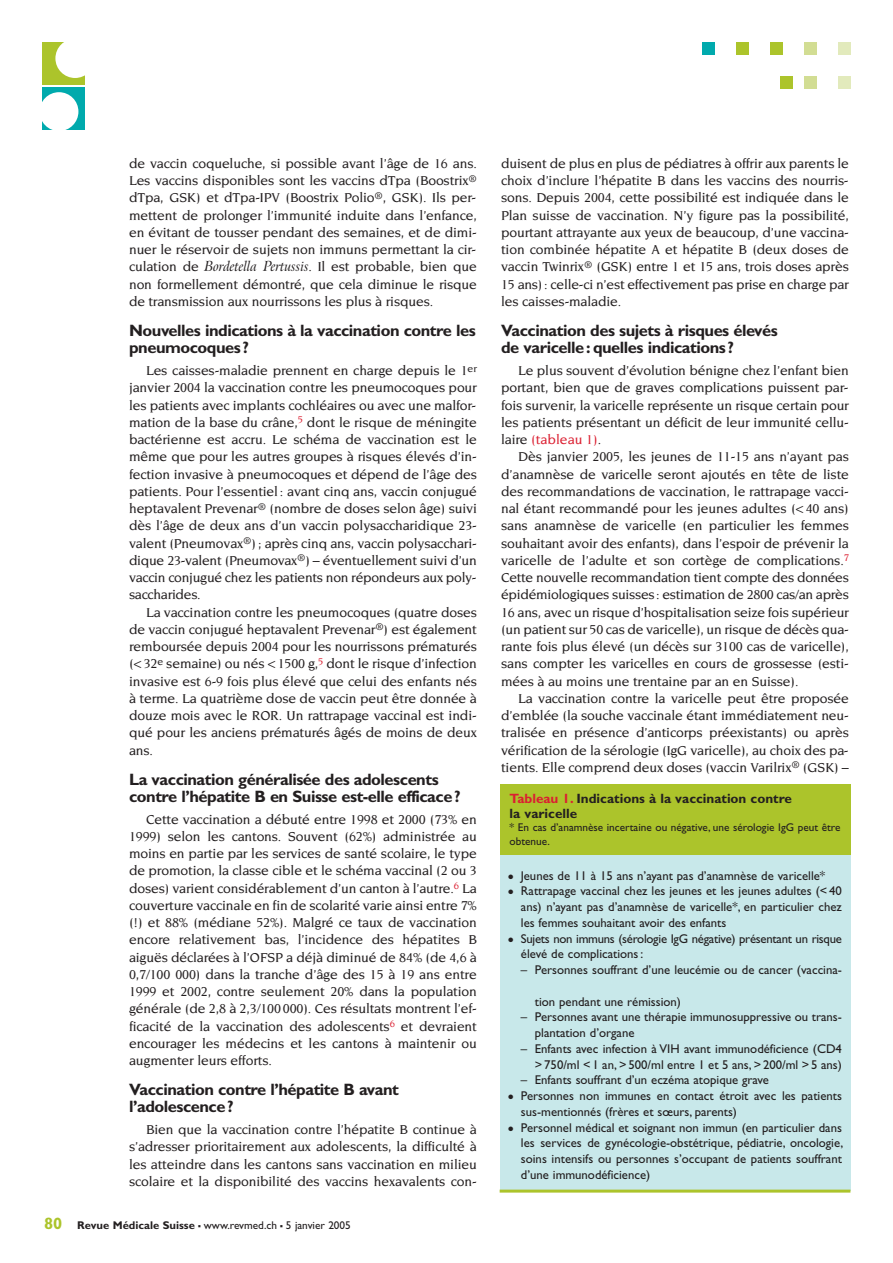
<style>
.page{position:relative;width:893px;height:1263px;background:#fff}
.page>*{position:absolute;margin:0;border:0;box-sizing:border-box;transform-origin:0 0}
.t1{font:700 16.5px/17.2px "Gill Sans";letter-spacing:-.03em;color:#231f20}
.t2{font:500 13.95px/17.2px "Novarese";letter-spacing:-.01em;color:#231f20;text-align:justify}
.t3{font:700 13.5px/15px "Gill Sans";color:#231f20}
.t4{font:12.75px/15.8px "Gill Sans";color:#231f20;text-align:justify}
.t5{font:12.75px/15.8px "Gill Sans";letter-spacing:-.02em;color:#231f20}
.t6{font:11.25px/13.5px "Gill Sans";color:#231f20}
.s1{font-family:"Arrus BT";font-weight:400;font-style:italic}
.s2{font-weight:700;font-size:16.5px;color:#acc42b}
.s3{font-weight:700}
.s4{font-weight:700;font-size:16.5px}
.s5{color:#db1f31}
.s6{font-family:"European Pi Three";font-size:9.75px}
</style>
<div class="page">
<div style="left:838px;top:43px;width:12px;height:12px;background:#e2eabc"></div>
<div style="left:804px;top:43px;width:12px;height:12px;background:#d2dd93"></div>
<div style="left:770px;top:43px;width:12px;height:12px;background:#acc42b"></div>
<div style="left:736px;top:43px;width:12px;height:12px;background:#acc42b"></div>
<div style="left:702px;top:43px;width:12px;height:12px;background:#00aaad"></div>
<div style="left:838px;top:77px;width:12px;height:12px;background:#e2eabc"></div>
<div style="left:804px;top:77px;width:12px;height:12px;background:#d2dd93"></div>
<div style="left:780px;top:77px;width:13px;height:12px;background:#acc42b"></div>
<div style="left:43px;top:43px;width:42px;height:42px;background:#acc42b"></div>
<div style="left:55px;top:39px;width:40px;height:39px;background:#fff;border-radius:50%"></div>
<div style="left:43px;top:87px;width:42px;height:43px;background:#00aaad"></div>
<div style="left:40px;top:92px;width:38px;height:39px;background:#fff;border-radius:50%"></div>
<div style="left:500px;top:848px;width:350px;height:343px;background:#c8e8ea"></div>
<div style="left:500px;top:785px;width:350px;height:70px;background:#acc42b"></div>
<hr style="left:500px;top:1189px;width:350px;height:3px;background:#acc42b">
<p class="t2" style="left:129px;top:155px;width:349px">de vaccin coqueluche, si possible avant l’âge de 16 ans.<br>Les vaccins disponibles sont les vaccins dTpa (Boostrix<sup>® </sup>dTpa, GSK) et dTpa-IPV (Boostrix Polio<sup>®</sup>, GSK). Ils per&shy;mettent de prolonger l’immunité induite dans l’enfance, en évitant de tousser pendant des semaines, et de dimi&shy;nuer le réservoir de sujets non immuns permettant la cir&shy;culation de <span class="s1">Bordetella Pertussis</span>. Il est probable, bien que non formellement démontré, que cela diminue le risque de transmission aux nourrissons les plus à risques.</p>
<p class="t1" style="left:129px;top:323px;width:348px">Nouvelles indications à la vaccination contre les pneumocoques ?</p>
<p class="t2" style="left:129px;top:362px;width:349px;text-indent:17px">Les caisses-maladie prennent en charge depuis le 1<sup>er </sup>janvier 2004 la vaccination contre les pneumocoques pour les patients avec implants cochléaires ou avec une malfor&shy;mation de la base du crâne,<sup>5</sup> dont le risque de méningite bactérienne est accru. Le schéma de vaccination est le même que pour les autres groupes à risques élevés d’in&shy;fection invasive à pneumocoques et dépend de l’âge des patients. Pour l’essentiel: avant cinq ans, vaccin conjugué heptavalent Prevenar<sup>®</sup> (nombre de doses selon âge) suivi dès l’âge de deux ans d’un vaccin polysaccharidique 23- valent (Pneumovax<sup>®</sup>); après cinq ans, vaccin polysacchari&shy;dique 23-valent (Pneumovax<sup>®</sup>) – éventuellement suivi d’un vaccin conjugué chez les patients non répondeurs aux poly&shy;saccharides.</p>
<p class="t2" style="left:129px;top:604px;width:349px;text-indent:17px">La vaccination contre les pneumocoques (quatre doses de vaccin conjugué heptavalent Prevenar<sup>®</sup>) est également remboursée depuis 2004 pour les nourrissons prématurés (&lt;32<sup>e</sup> semaine) ou nés &lt;1500 g,<sup>5</sup> dont le risque d’infection invasive est 6-9 fois plus élevé que celui des enfants nés à terme. La quatrième dose de vaccin peut être donnée à douze mois avec le ROR. Un rattrapage vaccinal est indi&shy;qué pour les anciens prématurés âgés de moins de deux ans.</p>
<p class="t1" style="left:129px;top:772px;width:333px">La vaccination généralisée des adolescents contre l’hépatite B en Suisse est-elle efficace?</p>
<p class="t2" style="left:129px;top:811px;width:349px;text-indent:17px">Cette vaccination a débuté entre 1998 et 2000 (73% en 1999) selon les cantons. Souvent (62%) administrée au moins en partie par les services de santé scolaire, le type de promotion, la classe cible et le schéma vaccinal (2 ou 3 doses) varient considérablement d’un canton à l’autre.<sup>6</sup> La couverture vaccinale en fin de scolarité varie ainsi entre 7% (!) et 88% (médiane 52%). Malgré ce taux de vaccination encore relativement bas, l’incidence des hépatites B aiguës déclarées à l’OFSP a déjà diminué de 84% (de 4,6 à 0,7/100 000) dans la tranche d’âge des 15 à 19 ans entre 1999 et 2002, contre seulement 20% dans la population générale (de 2,8 à 2,3/100 000). Ces résultats montrent l’ef&shy;ficacité de la vaccination des adolescents<sup>6</sup> et devraient encourager les médecins et les cantons à maintenir ou augmenter leurs efforts.</p>
<p class="t1" style="left:129px;top:1082px;width:271px">Vaccination contre l’hépatite B avant l’adolescence?</p>
<p class="t2" style="left:129px;top:1121px;width:349px;text-indent:17px">Bien que la vaccination contre l’hépatite B continue à s’adresser prioritairement aux adolescents, la difficulté à les atteindre dans les cantons sans vaccination en milieu scolaire et la disponibilité des vaccins hexavalents con-</p>
<p class="t6" style="left:44px;top:1219px;width:308px"><span class="s2">80</span> <span class="s3">Revue Médicale Suisse</span> <span class="s4">–</span> www.revmed.ch <span class="s4">–</span> 5 janvier 2005</p>
<p class="t2" style="left:501px;top:155px;width:349px">duisent de plus en plus de pédiatres à offrir aux parents le choix d’inclure l’hépatite B dans les vaccins des nourris&shy;sons. Depuis 2004, cette possibilité est indiquée dans le Plan suisse de vaccination. N’y figure pas la possibilité, pourtant attrayante aux yeux de beaucoup, d’une vaccina&shy;tion combinée hépatite A et hépatite B (deux doses de vaccin Twinrix<sup>®</sup> (GSK) entre 1 et 15 ans, trois doses après 15 ans): celle-ci n’est effectivement pas prise en charge par les caisses-maladie.</p>
<p class="t1" style="left:501px;top:323px;width:278px">Vaccination des sujets à risques élevés de varicelle: quelles indications ?</p>
<p class="t2" style="left:501px;top:362px;width:349px;text-indent:17px">Le plus souvent d’évolution bénigne chez l’enfant bien portant, bien que de graves complications puissent par&shy;fois survenir, la varicelle représente un risque certain pour les patients présentant un déficit de leur immunité cellu&shy;laire <span class="s5">(tableau 1)</span>.</p>
<p class="t2" style="left:501px;top:449px;width:349px;text-indent:17px">Dès janvier 2005, les jeunes de 11-15 ans n’ayant pas d’anamnèse de varicelle seront ajoutés en tête de liste des recommandations de vaccination, le rattrapage vacci&shy;nal étant recommandé pour les jeunes adultes (&lt;40 ans) sans anamnèse de varicelle (en particulier les femmes souhaitant avoir des enfants), dans l’espoir de prévenir la varicelle de l’adulte et son cortège de complications.<sup>7<br></sup>Cette nouvelle recommandation tient compte des données épidémiologiques suisses: estimation de 2800 cas/an après 16 ans, avec un risque d’hospitalisation seize fois supérieur (un patient sur 50 cas de varicelle), un risque de décès qua&shy;rante fois plus élevé (un décès sur 3100 cas de varicelle), sans compter les varicelles en cours de grossesse (esti&shy;mées à au moins une trentaine par an en Suisse).</p>
<p class="t2" style="left:501px;top:690px;width:349px;text-indent:17px">La vaccination contre la varicelle peut être proposée d’emblée (la souche vaccinale étant immédiatement neu&shy;tralisée en présence d’anticorps préexistants) ou après vérification de la sérologie (IgG varicelle), au choix des pa&shy;tients. Elle comprend deux doses (vaccin Varilrix<sup>®</sup> (GSK) –</p>
<p class="t3" style="left:510px;top:792px;width:284px"><span class="s5">Tableau 1.</span> Indications à la vaccination contre la varicelle</p>
<p class="t6" style="left:510px;top:822px;width:332px">* En cas d’anamnèse incertaine ou négative, une sérologie IgG peut être obtenue.</p>
<p class="t4" style="left:508px;top:869px;width:319px"><span class="s6">-</span> Jeunes de 11 à 15 ans n’ayant pas d’anamnèse de varicelle*</p>
<p class="t4" style="left:521px;top:884px;width:323px;text-indent:-13px"><span class="s6">-</span> Rattrapage vaccinal chez les jeunes et les jeunes adultes (&lt; 40 ans) n’ayant pas d’anamnèse de varicelle*, en particulier chez les femmes souhaitant avoir des enfants</p>
<p class="t5" style="left:521px;top:932px;width:323px;text-indent:-13px"><span class="s6">-</span> Sujets non immuns (sérologie IgG négative) présentant un risque élevé de complications:</p>
<p class="t4" style="left:521px;top:963px;width:323px">– Personnes souffrant d’une leucémie ou de cancer (vaccina-</p>
<p class="t4" style="left:535px;top:995px;width:148px">tion pendant une rémission)</p>
<p class="t4" style="left:535px;top:1010px;width:309px;text-indent:-14px">– Personnes avant une thérapie immunosuppressive ou trans&shy;plantation d’organe</p>
<p class="t4" style="left:521px;top:1042px;width:323px;text-align:right">– Enfants avec infection à VIH avant immunodéficience (CD4 &gt; 750/ml &lt; 1 an, &gt; 500/ml entre 1 et 5 ans, &gt; 200/ml &gt; 5 ans)</p>
<p class="t4" style="left:521px;top:1073px;width:250px">– Enfants souffrant d’un eczéma atopique grave</p>
<p class="t4" style="left:521px;top:1089px;width:323px;text-indent:-13px"><span class="s6">-</span> Personnes non immunes en contact étroit avec les patients sus-mentionnés (frères et sœurs, parents)</p>
<p class="t4" style="left:521px;top:1121px;width:324px;text-indent:-13px"><span class="s6">-</span> Personnel médical et soignant non immun (en particulier dans les services de gynécologie-obstétrique, pédiatrie, oncologie, soins intensifs ou personnes s’occupant de patients souffrant d’une immunodéficience)</p>
</div>
